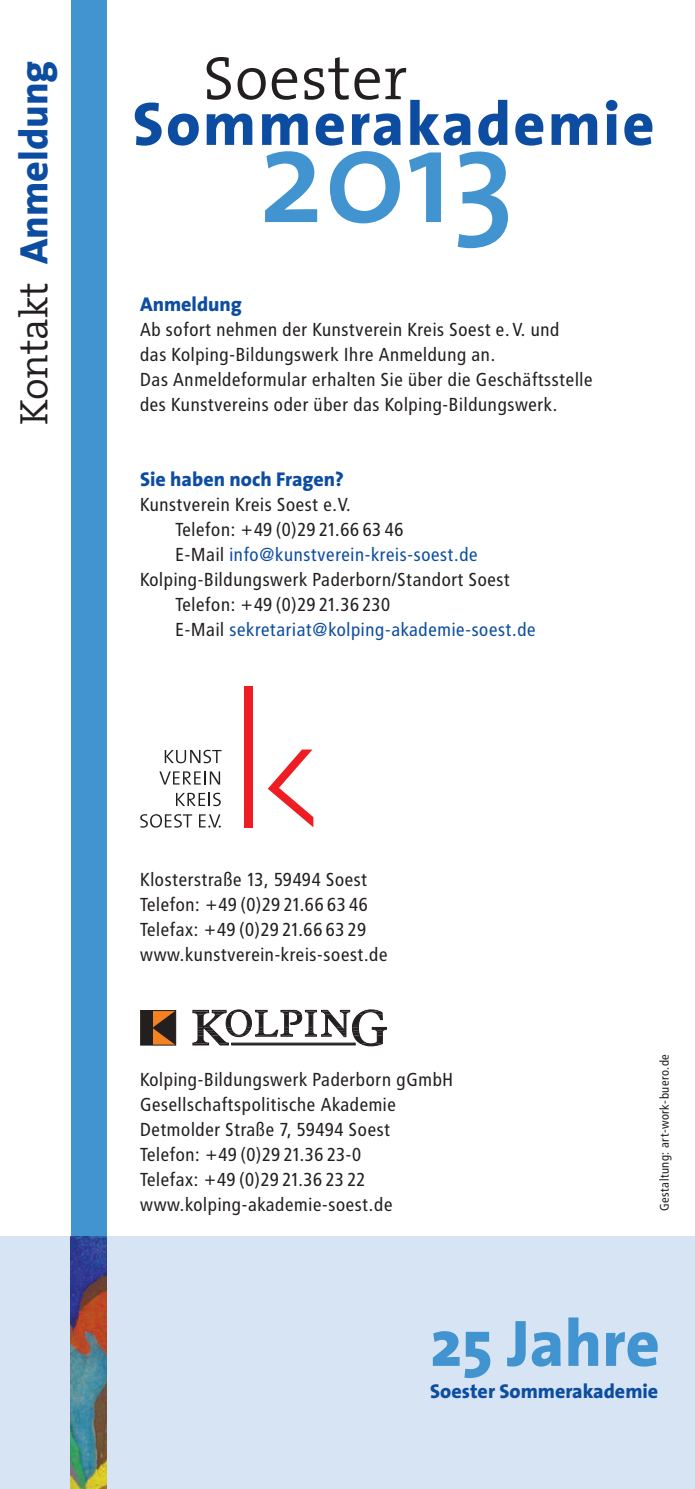
<style>
.page{position:relative;width:695px;height:1489px;background:#fff}
.page>*{position:absolute;margin:0;border:0;box-sizing:border-box;transform-origin:0 0}
.t1{font:800 66.25px "The Sans";color:#4194d0}
.t2{font:800 40px "The Sans";color:#0d4da1}
.t3{font:800 20px "The Sans";color:#0d4da1}
.t4{font:18.75px/25px "Transit";color:#231f20}
.t5{font:18.75px "Transit";color:#0d4da1}
.t6{font:12.5px "Transit";color:#231f20}
.s1{font-family:"The Serif";font-weight:300;color:#231f20}
.s2{color:#231f20}
</style>
<div class="page">
<div style="left:71px;top:0;width:35px;height:1488px;background:#4194d0"></div>
<div style="left:244px;top:685px;width:9px;height:142px;background:#ee1d23"></div>
<svg style="left:268px;top:749px;width:45px;height:78px"></svg>
<svg style="left:140px;top:814px;width:52px;height:13px"></svg>
<svg style="left:199px;top:814px;width:22px;height:13px"></svg>
<svg style="left:176px;top:792px;width:45px;height:14px"></svg>
<svg style="left:159px;top:771px;width:61px;height:13px"></svg>
<svg style="left:165px;top:749px;width:56px;height:14px"></svg>
<div style="left:140px;top:1010px;width:36px;height:35px;border:1px solid #231f20"></div>
<div style="left:141px;top:1010px;width:11px;height:35px;background:#231f20"></div>
<svg style="left:152px;top:1010px;width:24px;height:35px"></svg>
<svg style="left:192px;top:1009px;width:195px;height:37px"></svg>
<div style="left:0;top:1235px;width:694px;height:253px;background:#d6e4f4"></div>
<svg style="left:135px;top:102px;width:27px;height:44px"></svg>
<svg style="left:168px;top:113px;width:31px;height:33px"></svg>
<svg style="left:515px;top:113px;width:28px;height:33px"></svg>
<svg style="left:551px;top:113px;width:46px;height:32px"></svg>
<svg style="left:605px;top:100px;width:12px;height:45px"></svg>
<svg style="left:624px;top:113px;width:28px;height:33px"></svg>
<svg style="left:206px;top:57px;width:302px;height:191px"></svg>
<img style="left:71px;top:1235px;width:35px;height:253px">
<h2 class="t2" style="left:0;top:425px;width:366px;rotate:-90deg"><span class="s1">Kontakt</span> Anmeldung</h2>
<p class="t3" style="left:140px;top:287px;width:103px">Anmeldung</p>
<p class="t4" style="left:140px;top:317px;width:454px">Ab sofort nehmen der Kunstverein Kreis Soest e.V. und<br>das Kolping-Bildungswerk Ihre Anmeldung an.<br>Das Anmeldeformular erhalten Sie über die Geschäftsstelle des Kunstvereins oder über das Kolping-Bildungswerk.</p>
<p class="t3" style="left:140px;top:462px;width:205px">Sie haben noch Fragen?</p>
<p class="t4" style="left:140px;top:492px;width:213px">Kunstverein Kreis Soest e.V.</p>
<p class="t4" style="left:175px;top:517px;width:230px">Telefon: +49 (0)29 21.66 63 46</p>
<p class="t5" style="left:175px;top:543px;width:304px"><span class="s2">E-Mail</span> info@kunstverein-kreis-soest.de</p>
<p class="t4" style="left:140px;top:567px;width:372px">Kolping-Bildungswerk Paderborn/Standort Soest</p>
<p class="t4" style="left:175px;top:592px;width:217px">Telefon: +49 (0)29 21.36 230</p>
<p class="t5" style="left:175px;top:618px;width:362px"><span class="s2">E-Mail</span> sekretariat@kolping-akademie-soest.de</p>
<p class="t4" style="left:140px;top:867px;width:250px">Klosterstraße 13, 59494 Soest<br>Telefon: +49 (0)29 21.66 63 46<br>Telefax: +49 (0)29 21.66 63 29 www.kunstverein-kreis-soest.de</p>
<p class="t4" style="left:140px;top:1067px;width:315px">Kolping-Bildungswerk Paderborn gGmbH Gesellschaftspolitische Akademie Detmolder Straße 7, 59494 Soest Telefon: +49 (0)29 21.36 23-0<br>Telefax: +49 (0)29 21.36 23 22 www.kolping-akademie-soest.de</p>
<p class="t6" style="left:657px;top:1210px;width:159px;rotate:-90deg">Gestaltung: art-work-buero.de</p>
<h1 class="t1" style="left:430px;top:1287px;width:231px">25 Jahre</h1>
<p class="t3" style="left:430px;top:1374px;width:229px">Soester Sommerakademie</p>
</div>
